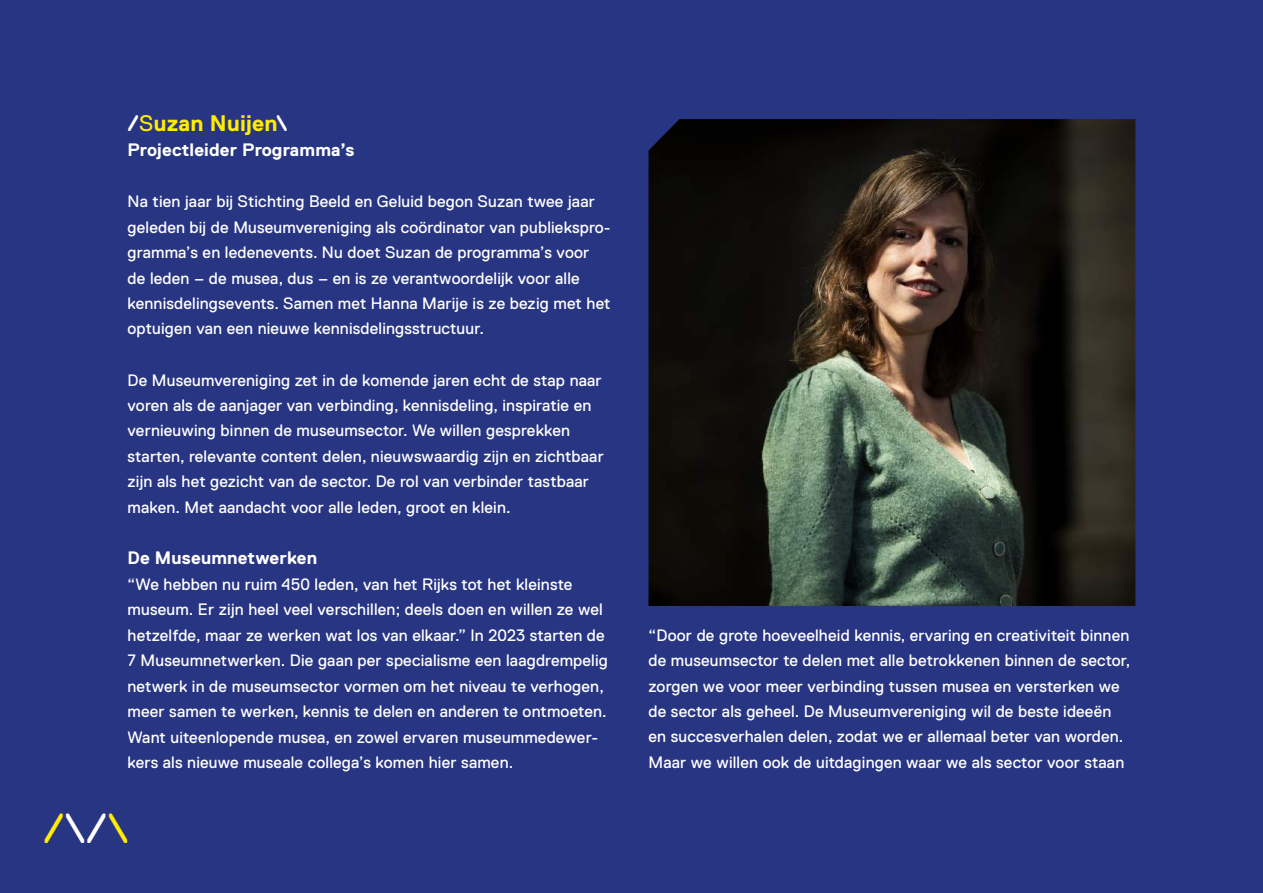
<style>
.page{position:relative;width:1263px;height:893px;background:#283583}
.page>*{position:absolute;margin:0;border:0;box-sizing:border-box;transform-origin:0 0}
.t1{font:42px "Replica Std";color:#ffed00}
.t2{font:700 22.5px "Replica Std";letter-spacing:.01em;color:#ffed00}
.t3{font:700 18px "Replica Std";letter-spacing:.01em;color:#fff}
.t4{font:16.5px/25.5px "Replica Std";letter-spacing:.01em;color:#fff}
.s1{color:#fff}
.s2{font-weight:400}
</style>
<div class="page">
<img style="left:648px;top:119px;width:487px;height:487px">
<h2 class="t2" style="left:128px;top:110px;width:161px"><span class="s1">/</span><span class="s2">S</span>uzan Nuijen<span class="s1">\</span></h2>
<p class="t3" style="left:128px;top:140px;width:228px">Projectleider Programma’s</p>
<p class="t4" style="left:128px;top:189px;width:485px">Na tien jaar bij Stichting Beeld en Geluid begon Suzan twee jaar geleden bij de Museumvereniging als coördinator van publiekspro&shy;gramma’s en ledenevents. Nu doet Suzan de programma’s voor de leden – de musea, dus – en is ze verantwoordelijk voor alle kennisdelingsevents. Samen met Hanna Marije is ze bezig met het optuigen van een nieuwe kennisdelingsstructuur.</p>
<p class="t4" style="left:128px;top:367px;width:478px">De Museumvereniging zet in de komende jaren echt de stap naar voren als de aanjager van verbinding, kennisdeling, inspiratie en vernieuwing binnen de museumsector. We willen gesprekken starten, relevante content delen, nieuwswaardig zijn en zichtbaar zijn als het gezicht van de sector. De rol van verbinder tastbaar maken. Met aandacht voor alle leden, groot en klein.</p>
<p class="t3" style="left:128px;top:548px;width:191px">De Museumnetwerken</p>
<p class="t4" style="left:128px;top:571px;width:482px">“We hebben nu ruim 450 leden, van het Rijks tot het kleinste museum. Er zijn heel veel verschillen; deels doen en willen ze wel hetzelfde, maar ze werken wat los van elkaar.” In 2023 starten de 7 Museumnetwerken. Die gaan per specialisme een laagdrempelig netwerk in de museumsector vormen om het niveau te verhogen, meer samen te werken, kennis te delen en anderen te ontmoeten.<br>Want uiteenlopende musea, en zowel ervaren museummedewer&shy;kers als nieuwe museale collega’s komen hier samen.</p>
<h1 class="t1" style="left:43px;top:806px;width:87px">/<span class="s1">\/</span>\</h1>
<p class="t4" style="left:648px;top:622px;width:483px">“Door de grote hoeveelheid kennis, ervaring en creativiteit binnen de museumsector te delen met alle betrokkenen binnen de sector, zorgen we voor meer verbinding tussen musea en versterken we de sector als geheel. De Museumvereniging wil de beste ideeën en succesverhalen delen, zodat we er allemaal beter van worden.<br>Maar we willen ook de uitdagingen waar we als sector voor staan</p>
</div>
